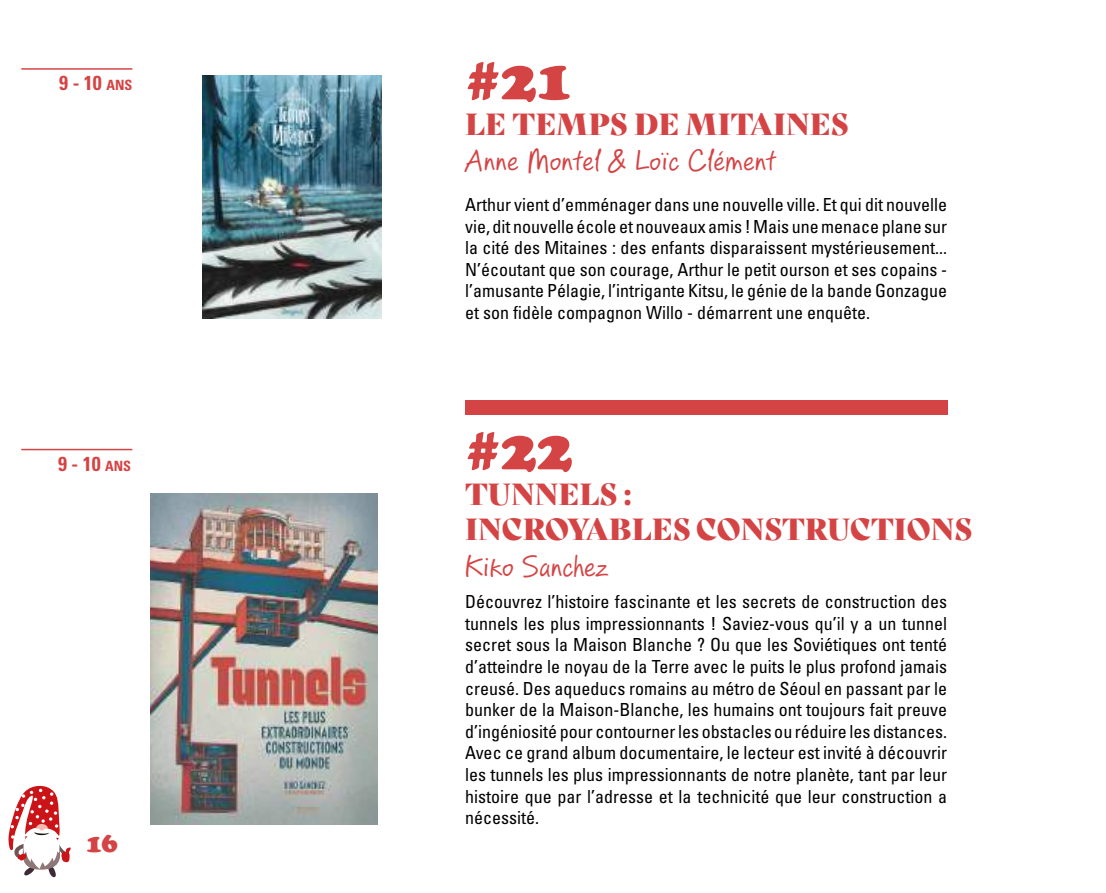
<style>
.page{position:relative;width:1106px;height:893px;background:#fff}
.page>*{position:absolute;margin:0;border:0;box-sizing:border-box;transform-origin:0 0}
.t1{font:900 60px "Cooper";color:#d54445}
.t2{font:29.7px/35.7px "Bely Display";color:#d54445}
.t3{font:29.7px "PF Reminder";color:#d54445}
.t4{font:900 27px "Cooper";color:#d54445}
.t5{font:700 condensed 20.25px "Univers LT Std";color:#d54445}
.t6{font:condensed 18px/21.6px "Univers LT Std";color:#000;text-align:justify}
.s1{font-size:14.1px}
</style>
<div class="page">
<svg style="left:8px;top:785px;width:63px;height:92px"></svg>
<div style="left:465px;top:400px;width:482px;height:14px;background:#d54445"></div>
<hr style="left:21px;top:449px;width:111px;height:1px;background:#d54445">
<img style="left:150px;top:494px;width:227px;height:330px">
<hr style="left:21px;top:68px;width:111px;height:2px;background:#d54445">
<img style="left:203px;top:76px;width:178px;height:243px">
<p class="t5" style="left:59px;top:71px;width:73px">9 - 10 <span class="s1">ANS</span></p>
<p class="t5" style="left:58px;top:451px;width:73px">9 - 10 <span class="s1">ANS</span></p>
<h3 class="t4" style="left:86px;top:828px;width:33px">16</h3>
<h1 class="t1" style="left:465px;top:44px;width:109px">#21</h1>
<h2 class="t2" style="left:465px;top:104px;width:385px">LE TEMPS DE MITAINES</h2>
<h2 class="t3" style="left:465px;top:143px;width:312px">Anne Montel &amp; Loïc Clément</h2>
<p class="t6" style="left:465px;top:193px;width:483px">Arthur vient d’emménager dans une nouvelle ville. Et qui dit nouvelle vie, dit nouvelle école et nouveaux amis ! Mais une menace plane sur la cité des Mitaines : des enfants disparaissent mystérieusement...<br>N’écoutant que son courage, Arthur le petit ourson et ses copains - l’amusante Pélagie, l’intrigante Kitsu, le génie de la bande Gonzague et son fidèle compagnon Willo - démarrent une enquête.</p>
<h1 class="t1" style="left:465px;top:414px;width:109px">#22</h1>
<h2 class="t2" style="left:465px;top:474px;width:508px">TUNNELS :<br>INCROYABLES CONSTRUCTIONS</h2>
<h2 class="t3" style="left:465px;top:549px;width:145px">Kiko Sanchez</h2>
<p class="t6" style="left:465px;top:591px;width:483px">Découvrez l’histoire fascinante et les secrets de construction des tunnels les plus impressionnants ! Saviez-vous qu’il y a un tunnel secret sous la Maison Blanche ? Ou que les Soviétiques ont tenté d’atteindre le noyau de la Terre avec le puits le plus profond jamais creusé. Des aqueducs romains au métro de Séoul en passant par le bunker de la Maison-Blanche, les humains ont toujours fait preuve d’ingéniosité pour contourner les obstacles ou réduire les distances.<br>Avec ce grand album documentaire, le lecteur est invité à découvrir les tunnels les plus impressionnants de notre planète, tant par leur histoire que par l’adresse et la technicité que leur construction a nécessité.</p>
</div>
